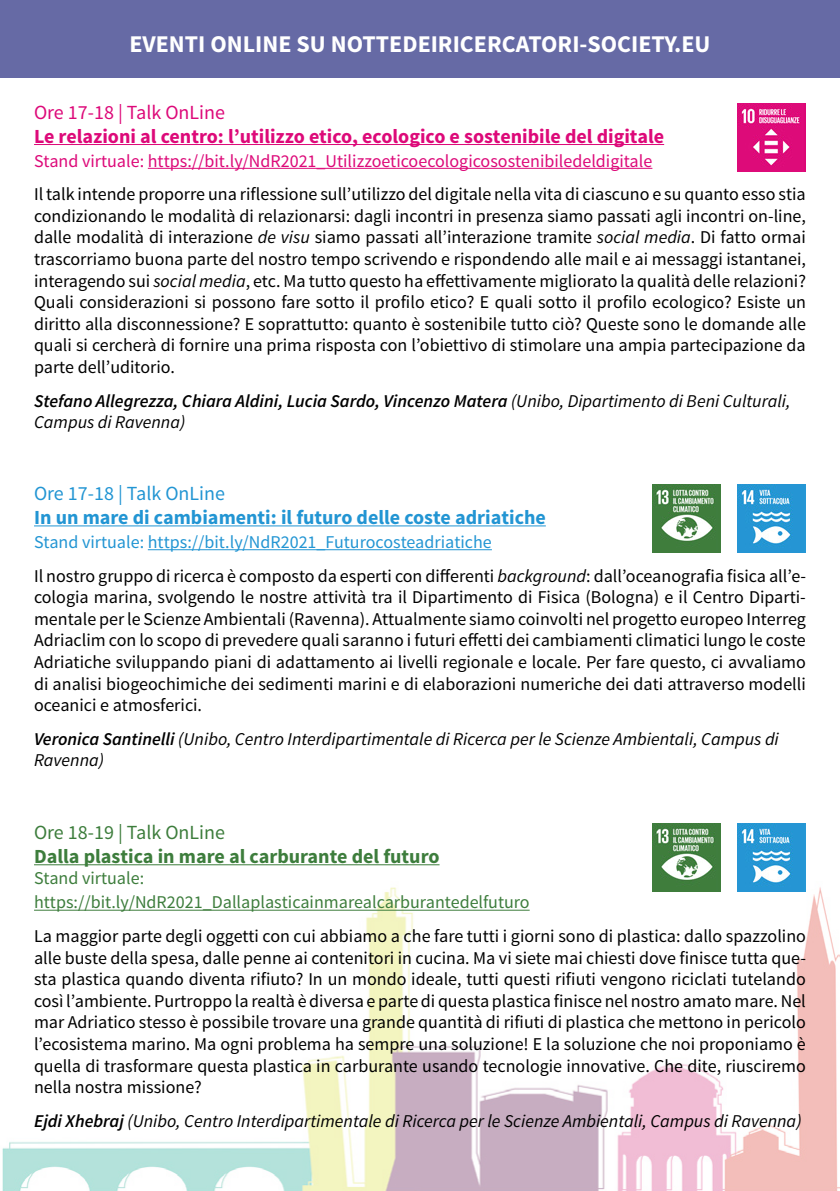
<style>
.page{position:relative;width:840px;height:1191px;background:#fff}
.page>*{position:absolute;margin:0;border:0;box-sizing:border-box;transform-origin:0 0}
.t1{font:700 24px "Source Sans Pro";color:#fff}
.t2{font:700 20px "Source Sans Pro";color:#dd0979}
.t3{font:700 20px "Source Sans Pro";color:#2295d3}
.t4{font:700 20px "Source Sans Pro";color:#3d7d3c}
.t5{font:20px "Source Sans Pro";color:#dd0979}
.t6{font:20px "Source Sans Pro";color:#2295d3}
.t7{font:20px "Source Sans Pro";color:#3d7d3c}
.t8{font:18px/21.6px "Source Sans Pro";color:#000;text-align:justify}
.t9{font:italic 18px/21.6px "Source Sans Pro";color:#000}
.t10{font:italic 600 18px/21.6px "Source Sans Pro";color:#000}
.t11{font:18px "Source Sans Pro";color:#dd0979}
.t12{font:18px/24px "Source Sans Pro";color:#3d7d3c}
.s1{font-style:italic}
.s2{font-weight:400}
.s3{color:#2295d3}
.s4{font-weight:600}
</style>
<div class="page">
<img style="left:2px;top:882px;width:837px;height:309px">
<hr style="left:34px;top:144px;width:629px;height:1px;background:#dd0979">
<hr style="left:148px;top:168px;width:504px;height:1px;background:#dd0979">
<img style="left:737px;top:103px;width:68px;height:68px">
<hr style="left:34px;top:525px;width:511px;height:1px;background:#2295d3">
<hr style="left:148px;top:549px;width:343px;height:1px;background:#2295d3">
<img style="left:737px;top:485px;width:68px;height:68px">
<img style="left:652px;top:485px;width:68px;height:68px">
<hr style="left:34px;top:864px;width:405px;height:1px;background:#3d7d3c">
<hr style="left:34px;top:909px;width:495px;height:1px;background:#3d7d3c">
<img style="left:737px;top:823px;width:68px;height:68px">
<img style="left:652px;top:823px;width:68px;height:68px">
<div style="left:0;top:0;width:839px;height:78px;background:#666aa5"></div>
<h1 class="t1" style="left:129px;top:29px;width:582px">EVENTI ONLINE SU NOTTEDEIRICERCATORI-SOCIETY.EU</h1>
<p class="t5" style="left:34px;top:99px;width:192px">Ore 17-18 | Talk OnLine</p>
<p class="t2" style="left:34px;top:123px;width:631px">Le relazioni al centro: l’utilizzo etico, ecologico e sostenibile del digitale</p>
<p class="t11" style="left:34px;top:149px;width:619px">Stand virtuale: https://bit.ly/NdR2021_Utilizzoeticoecologicosostenibiledeldigitale</p>
<p class="t8" style="left:34px;top:184px;width:773px">Il talk intende proporre una riflessione sull’utilizzo del digitale nella vita di ciascuno e su quanto esso stia condizionando le modalità di relazionarsi: dagli incontri in presenza siamo passati agli incontri on-line, dalle modalità di interazione <span class="s1">de visu</span> siamo passati all’interazione tramite <span class="s1">social media</span>. Di fatto ormai trascorriamo buona parte del nostro tempo scrivendo e rispondendo alle mail e ai messaggi istantanei, interagendo sui <span class="s1">social media</span>, etc. Ma tutto questo ha effettivamente migliorato la qualità delle relazioni?<br>Quali considerazioni si possono fare sotto il profilo etico? E quali sotto il profilo ecologico? Esiste un diritto alla disconnessione? E soprattutto: quanto è sostenibile tutto ciò? Queste sono le domande alle quali si cercherà di fornire una prima risposta con l’obiettivo di stimolare una ampia partecipazione da parte dell’uditorio.</p>
<p class="t10" style="left:34px;top:390px;width:757px">Stefano Allegrezza, Chiara Aldini, Lucia Sardo, Vincenzo Matera <span class="s2">(Unibo, Dipartimento di Beni Culturali,<br>Campus di Ravenna)</span></p>
<p class="t6" style="left:34px;top:481px;width:192px">Ore 17-18 | Talk OnLine</p>
<p class="t3" style="left:34px;top:504px;width:513px">In un mare di cambiamenti: il futuro delle coste adriatiche</p>
<p class="t8" style="left:34px;top:525px;width:773px;line-height:33.6px"><span class="s3">Stand virtuale: https://bit.ly/NdR2021_Futurocosteadriatiche<br></span>Il nostro gruppo di ricerca è composto da esperti con differenti <span class="s1">background</span>: dall’oceanografia fisica all’e-</p>
<p class="t8" style="left:34px;top:586px;width:773px">cologia marina, svolgendo le nostre attività tra il Dipartimento di Fisica (Bologna) e il Centro Diparti&shy;mentale per le Scienze Ambientali (Ravenna). Attualmente siamo coinvolti nel progetto europeo Interreg Adriaclim con lo scopo di prevedere quali saranno i futuri effetti dei cambiamenti climatici lungo le coste Adriatiche sviluppando piani di adattamento ai livelli regionale e locale. Per fare questo, ci avvaliamo di analisi biogeochimiche dei sedimenti marini e di elaborazioni numeriche dei dati attraverso modelli oceanici e atmosferici.</p>
<p class="t9" style="left:34px;top:728px;width:746px"><span class="s4">Veronica Santinelli</span> (Unibo, Centro Interdipartimentale di Ricerca per le Scienze Ambientali, Campus di<br>Ravenna)</p>
<p class="t7" style="left:34px;top:819px;width:192px">Ore 18-19 | Talk OnLine</p>
<p class="t4" style="left:34px;top:843px;width:407px">Dalla plastica in mare al carburante del futuro</p>
<p class="t12" style="left:34px;top:866px;width:497px">Stand virtuale: https://bit.ly/NdR2021_Dallaplasticainmarealcarburantedelfuturo</p>
<p class="t8" style="left:34px;top:925px;width:773px">La maggior parte degli oggetti con cui abbiamo a che fare tutti i giorni sono di plastica: dallo spazzolino alle buste della spesa, dalle penne ai contenitori in cucina. Ma vi siete mai chiesti dove finisce tutta que&shy;sta plastica quando diventa rifiuto? In un mondo ideale, tutti questi rifiuti vengono riciclati tutelando così l’ambiente. Purtroppo la realtà è diversa e parte di questa plastica finisce nel nostro amato mare. Nel mar Adriatico stesso è possibile trovare una grande quantità di rifiuti di plastica che mettono in pericolo l’ecosistema marino. Ma ogni problema ha sempre una soluzione! E la soluzione che noi proponiamo è quella di trasformare questa plastica in carburante usando tecnologie innovative. Che dite, riusciremo nella nostra missione?</p>
<p class="t9" style="left:34px;top:1110px;width:768px"><span class="s4">Ejdi Xhebraj</span> (Unibo, Centro Interdipartimentale di Ricerca per le Scienze Ambientali, Campus di Ravenna)</p>
</div>
